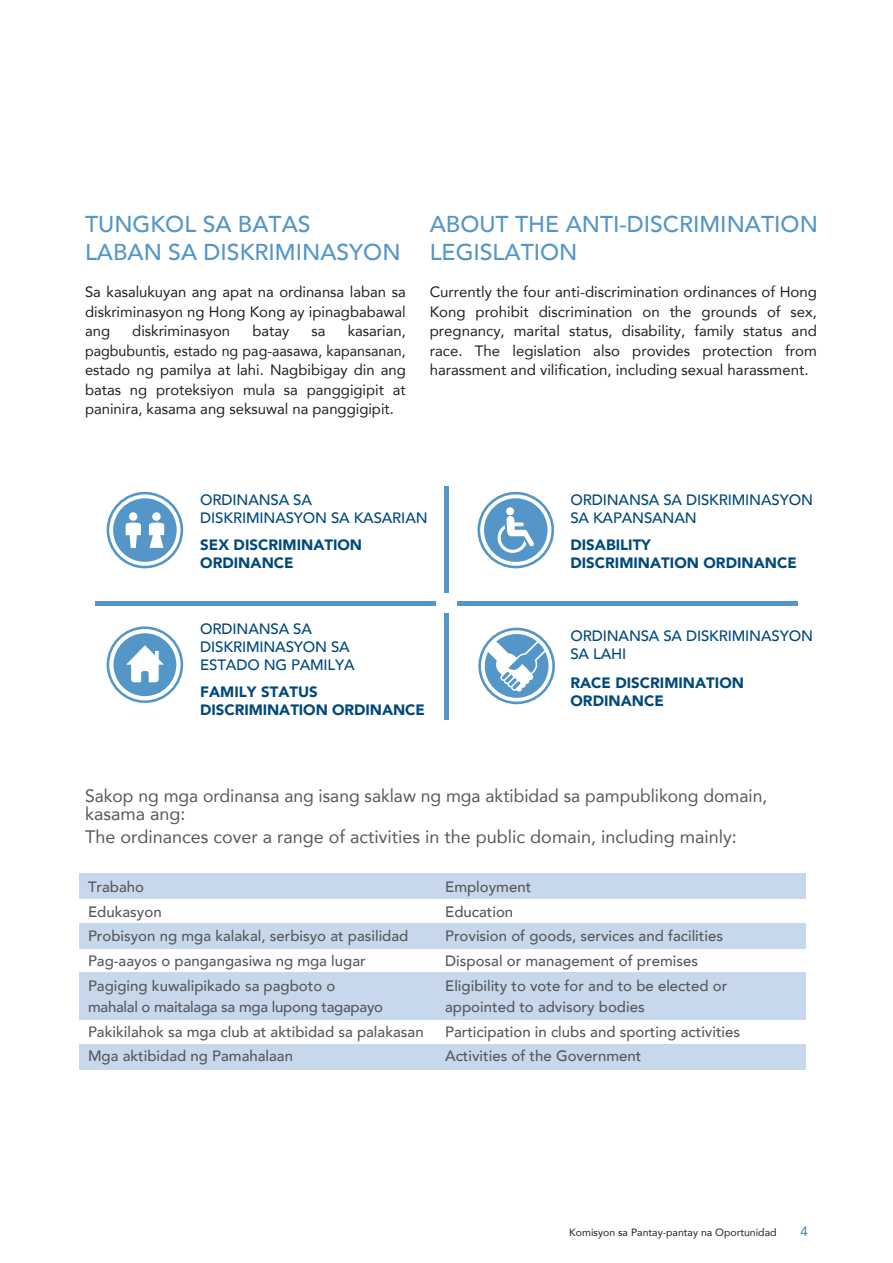
<style>
.page{position:relative;width:893px;height:1263px;background:#fff}
.page>*{position:absolute;margin:0;border:0;box-sizing:border-box;transform-origin:0 0}
.t1{font:500 22.95px/27.5px "Avenir";color:#5496c8}
.t2{font:18px/18px "Avenir";color:#57585a}
.t3{font:15px/19.5px "Avenir";color:#231f20;text-align:justify}
.t4{font:500 15px/24.8px "Avenir";color:#57585a}
.t5{font:500 15px/18px "Avenir";letter-spacing:-.01em;color:#01497b}
.t6{font:900 15px/18px "Avenir";color:#01497b}
.t7{font:13.5px "Avenir";color:#2f91a4}
.t8{font:10.5px "Avenir";color:#231f20}
</style>
<div class="page">
<div style="left:79px;top:873px;width:726px;height:26px;background:#c8d8ec"></div>
<div style="left:79px;top:923px;width:726px;height:25px;background:#c8d8ec"></div>
<div style="left:79px;top:972px;width:726px;height:48px;background:#c8d8ec"></div>
<div style="left:79px;top:1044px;width:726px;height:26px;background:#c8d8ec"></div>
<svg style="left:107px;top:492px;width:76px;height:76px"></svg>
<svg style="left:477px;top:492px;width:77px;height:76px"></svg>
<svg style="left:107px;top:626px;width:76px;height:77px"></svg>
<hr style="left:96px;top:601px;width:340px;height:4px;background:#5496c8">
<hr style="left:457px;top:601px;width:340px;height:4px;background:#5496c8">
<hr style="left:445px;top:614px;width:4px;height:106px;background:#5496c8">
<hr style="left:445px;top:486px;width:4px;height:107px;background:#5496c8">
<svg style="left:478px;top:628px;width:77px;height:76px"></svg>
<h1 class="t1" style="left:85px;top:209px;width:317px">TUNGKOL SA BATAS<br>LABAN SA DISKRIMINASYON</h1>
<h1 class="t1" style="left:430px;top:209px;width:390px">ABOUT THE ANTI-DISCRIMINATION<br>LEGISLATION</h1>
<p class="t3" style="left:85px;top:282px;width:322px">Sa kasalukuyan ang apat na ordinansa laban sa diskriminasyon ng Hong Kong ay ipinagbabawal ang</p>
<p class="t3" style="left:85px;top:321px;width:322px;text-indent:263px">kasarian, pagbubuntis, estado ng pag-aasawa, kapansanan, estado ng pamilya at lahi. Nagbibigay din ang batas ng proteksiyon mula sa panggigipit at paninira, kasama ang seksuwal na panggigipit.</p>
<p class="t3" style="left:132px;top:321px;width:99px">diskriminasyon</p>
<p class="t3" style="left:252px;top:321px;width:38px">batay</p>
<p class="t3" style="left:312px;top:321px;width:16px">sa</p>
<p class="t3" style="left:430px;top:282px;width:389px">Currently the four anti-discrimination ordinances of Hong Kong prohibit discrimination on the grounds of sex, pregnancy, marital status, disability, family status and race. The legislation also provides protection from harassment and vilification, including sexual harassment.</p>
<p class="t5" style="left:200px;top:490px;width:229px">ORDINANSA SA<br>DISKRIMINASYON SA KASARIAN</p>
<p class="t6" style="left:200px;top:535px;width:163px">SEX DISCRIMINATION<br>ORDINANCE</p>
<p class="t5" style="left:200px;top:619px;width:156px">ORDINANSA SA<br>DISKRIMINASYON SA<br>ESTADO NG PAMILYA</p>
<p class="t6" style="left:200px;top:682px;width:226px">FAMILY STATUS<br>DISCRIMINATION ORDINANCE</p>
<p class="t5" style="left:570px;top:490px;width:244px">ORDINANSA SA DISKRIMINASYON<br>SA KAPANSANAN</p>
<p class="t6" style="left:570px;top:535px;width:228px">DISABILITY<br>DISCRIMINATION ORDINANCE</p>
<p class="t5" style="left:570px;top:626px;width:244px">ORDINANSA SA DISKRIMINASYON<br>SA LAHI</p>
<p class="t6" style="left:570px;top:673px;width:175px">RACE DISCRIMINATION<br>ORDINANCE</p>
<p class="t2" style="left:85px;top:786px;width:684px">Sakop ng mga ordinansa ang isang saklaw ng mga aktibidad sa pampublikong domain, kasama ang:</p>
<p class="t2" style="left:85px;top:827px;width:653px">The ordinances cover a range of activities in the public domain, including mainly:</p>
<p class="t4" style="left:88px;top:873px;width:322px">Trabaho<br>Edukasyon<br>Probisyon ng mga kalakal, serbisyo at pasilidad<br>Pag-aayos o pangangasiwa ng mga lugar<br>Pagiging kuwalipikado sa pagboto o</p>
<p class="t4" style="left:88px;top:993px;width:337px">mahalal o maitalaga sa mga lupong tagapayo<br>Pakikilahok sa mga club at aktibidad sa palakasan<br>Mga aktibidad ng Pamahalaan</p>
<p class="t4" style="left:445px;top:873px;width:283px">Employment<br>Education<br>Provision of goods, services and facilities<br>Disposal or management of premises<br>Eligibility to vote for and to be elected or</p>
<p class="t4" style="left:445px;top:993px;width:296px">appointed to advisory bodies<br>Participation in clubs and sporting activities<br>Activities of the Government</p>
<p class="t8" style="left:569px;top:1224px;width:209px">Komisyon sa Pantay-pantay na Oportunidad</p>
<p class="t7" style="left:800px;top:1220px;width:9px">4</p>
</div>
